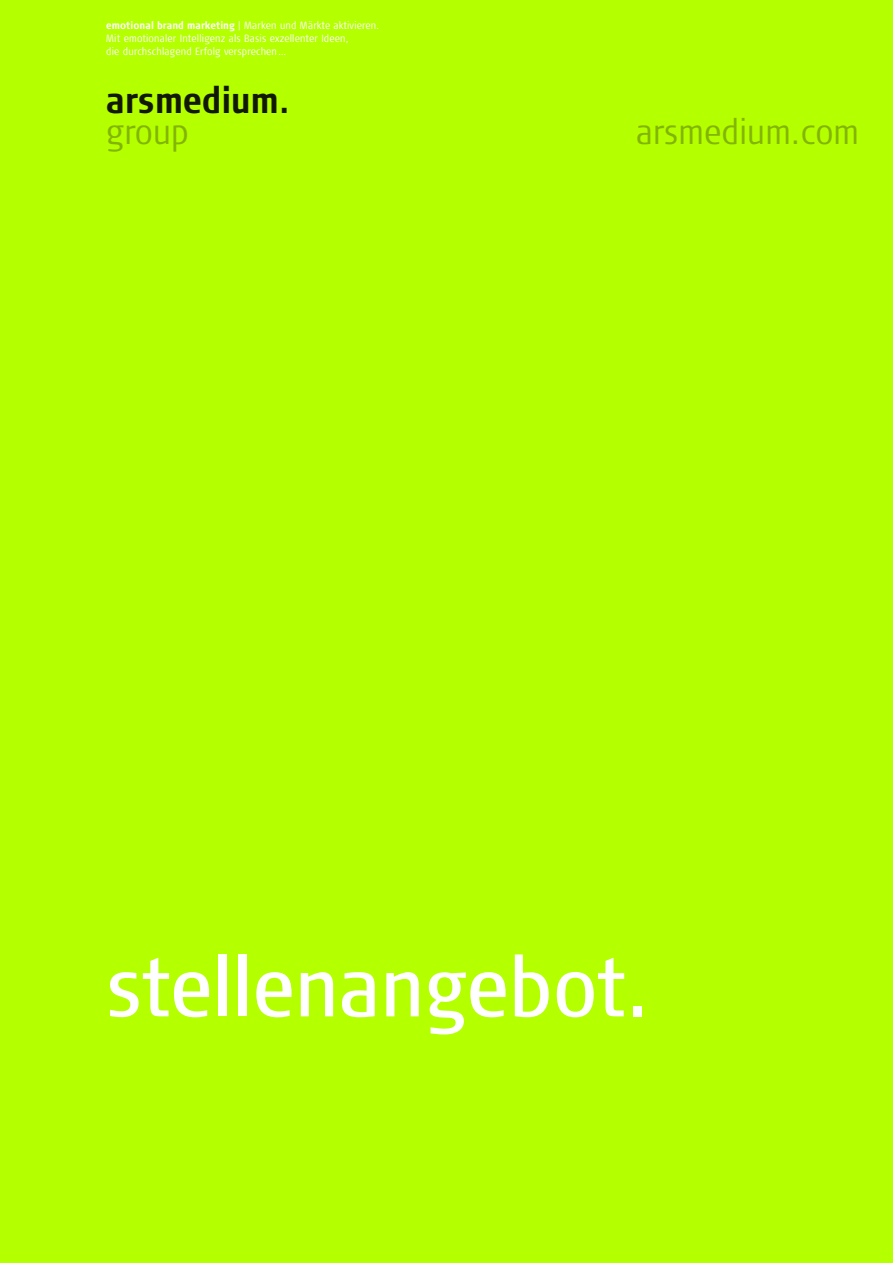
<style>
.page{position:relative;width:893px;height:1263px;background:#b4ff00}
.page>*{position:absolute;margin:0;border:0;box-sizing:border-box;transform-origin:0 0}
.t1{font:condensed 82.5px "Signa Pro";color:#fff}
.t2{font:700 condensed 36.3px "Signa Pro";letter-spacing:-.01em;color:#121900}
.t3{font:300 condensed 34.8px "Signa Pro";letter-spacing:.005em;color:#82b400}
.t4{font:300 condensed 10.5px/12.8px "Signa Pro";letter-spacing:.02em;color:#fff}
.s1{font-weight:700}
</style>
<div class="page">
<p class="t4" style="left:106px;top:19px;width:275px"><span class="s1">emotional brand marketing</span> | Marken und Märkte aktivieren.<br>Mit emotionaler Intelligenz als Basis exzellenter Ideen,<br>die durchschlagend Erfolg versprechen…</p>
<h2 class="t2" style="left:106px;top:78px;width:185px">arsmedium.</h2>
<h3 class="t3" style="left:106px;top:111px;width:84px">group</h3>
<h3 class="t3" style="left:636px;top:111px;width:224px">arsmedium.com</h3>
<h1 class="t1" style="left:106px;top:939px;width:546px">stellenangebot.</h1>
</div>
